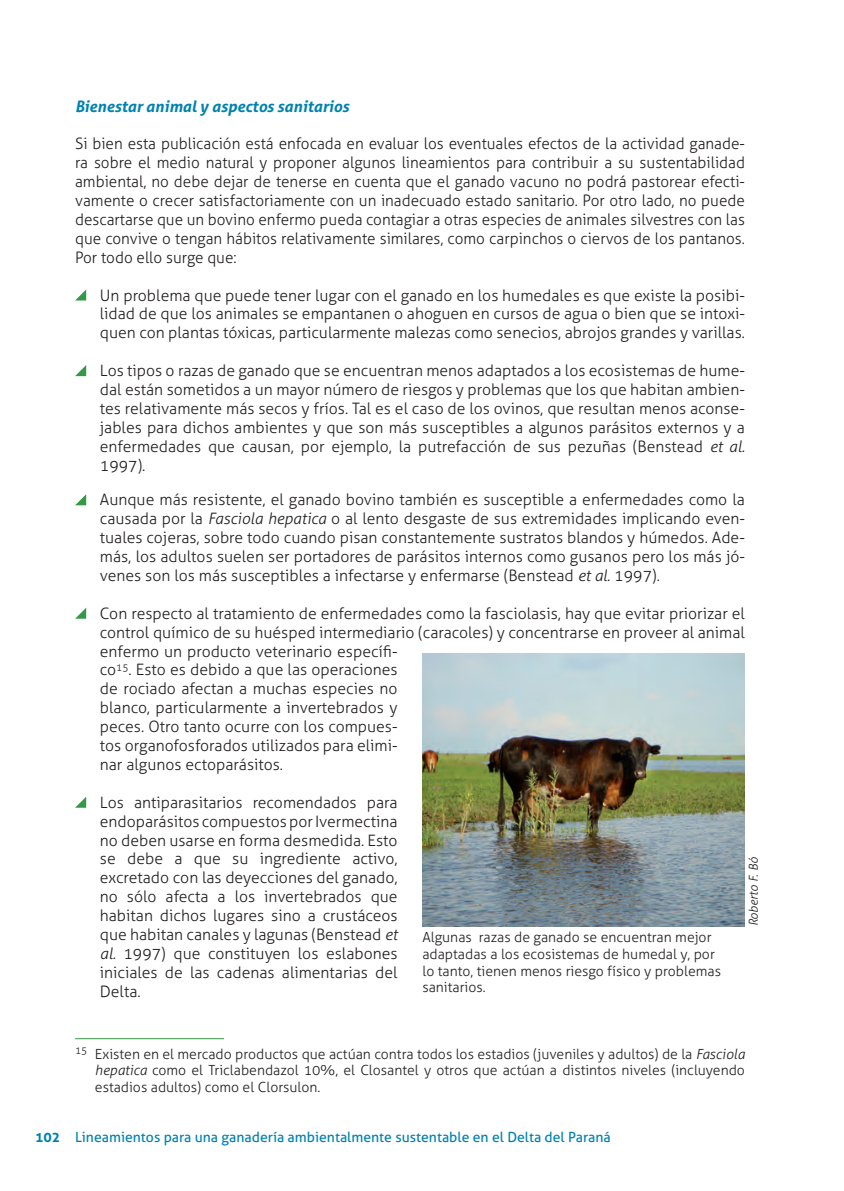
<style>
.page{position:relative;width:844px;height:1191px;background:#fff}
.page>*{position:absolute;margin:0;border:0;box-sizing:border-box;transform-origin:0 0}
.Párrafo_de_lista{font:300 15.75px/18.9px "Aller";color:#231f20;text-align:justify}
.t1{font:italic 700 15.75px "Aller";color:#0082b0}
.t2{font:300 14px/16.8px "Aller";color:#231f20;text-align:justify}
.t3{font:14px "Aller";color:#0082b0}
.t4{font:italic 300 12.25px "Aller";color:#231f20}
.s1{font-style:italic}
.s2{font-weight:700}
</style>
<div class="page">
<svg style="left:75px;top:289px;width:11px;height:11px"></svg>
<svg style="left:75px;top:365px;width:11px;height:11px"></svg>
<svg style="left:75px;top:494px;width:11px;height:11px"></svg>
<svg style="left:75px;top:608px;width:11px;height:11px"></svg>
<svg style="left:75px;top:797px;width:11px;height:11px"></svg>
<hr style="left:75px;top:1038px;width:149px;height:1px;background:#359847">
<img style="left:422px;top:653px;width:323px;height:273px">
<p class="t1" style="left:75px;top:96px;width:275px">Bienestar animal y aspectos sanitarios</p>
<p class="Párrafo_de_lista" style="left:75px;top:134px;width:671px">Si bien esta publicación está enfocada en evaluar los eventuales efectos de la actividad ganade&shy;ra sobre el medio natural y proponer algunos lineamientos para contribuir a su sustentabilidad ambiental, no debe dejar de tenerse en cuenta que el ganado vacuno no podrá pastorear efecti&shy;vamente o crecer satisfactoriamente con un inadecuado estado sanitario. Por otro lado, no puede descartarse que un bovino enfermo pueda contagiar a otras especies de animales silvestres con las que convive o tengan hábitos relativamente similares, como carpinchos o ciervos de los pantanos.<br>Por todo ello surge que:</p>
<p class="Párrafo_de_lista" style="left:100px;top:285px;width:646px">Un problema que puede tener lugar con el ganado en los humedales es que existe la posibi&shy;lidad de que los animales se empantanen o ahoguen en cursos de agua o bien que se intoxi&shy;quen con plantas tóxicas, particularmente malezas como senecios, abrojos grandes y varillas.</p>
<p class="Párrafo_de_lista" style="left:100px;top:361px;width:646px">Los tipos o razas de ganado que se encuentran menos adaptados a los ecosistemas de hume&shy;dal están sometidos a un mayor número de riesgos y problemas que los que habitan ambien&shy;tes relativamente más secos y fríos. Tal es el caso de los ovinos, que resultan menos aconse&shy;jables para dichos ambientes y que son más susceptibles a algunos parásitos externos y a enfermedades que causan, por ejemplo, la putrefacción de sus pezuñas (Benstead <span class="s1">et al.<br></span>1997).</p>
<p class="Párrafo_de_lista" style="left:100px;top:490px;width:646px">Aunque más resistente, el ganado bovino también es susceptible a enfermedades como la causada por la <span class="s1">Fasciola hepatica</span> o al lento desgaste de sus extremidades implicando even&shy;tuales cojeras, sobre todo cuando pisan constantemente sustratos blandos y húmedos. Ade&shy;más, los adultos suelen ser portadores de parásitos internos como gusanos pero los más jó&shy;venes son los más susceptibles a infectarse y enfermarse (Benstead <span class="s1">et al.</span> 1997).</p>
<p class="Párrafo_de_lista" style="left:100px;top:604px;width:646px;text-align:left">Con respecto al tratamiento de enfermedades como la fasciolasis, hay que evitar priorizar el control químico de su huésped intermediario (caracoles) y concentrarse en proveer al animal enfermo un producto veterinario específi-<br>co<sup>15</sup>. Esto es debido a que las operaciones<br>de rociado afectan a muchas especies no<br>blanco, particularmente a invertebrados y<br>peces. Otro tanto ocurre con los compues-<br>tos organofosforados utilizados para elimi-<br>nar algunos ectoparásitos.</p>
<p class="Párrafo_de_lista" style="left:100px;top:793px;width:299px">Los antiparasitarios recomendados para endoparásitos compuestos por Ivermectina no deben usarse en forma desmedida. Esto se debe a que su ingrediente activo, excretado con las deyecciones del ganado, no sólo afecta a los invertebrados que habitan dichos lugares sino a crustáceos que habitan canales y lagunas (Benstead <span class="s1">et al.</span> 1997) que constituyen los eslabones iniciales de las cadenas alimentarias del Delta.</p>
<p class="t4" style="left:746px;top:926px;width:70px;rotate:-90deg">Roberto F. Bó</p>
<p class="t2" style="left:422px;top:929px;width:300px;text-align:left">Algunas razas de ganado se encuentran mejor adaptadas a los ecosistemas de humedal y, por lo tanto, tienen menos riesgo físico y problemas sanitarios.</p>
<p class="t2" style="left:95px;top:1045px;width:651px;text-indent:-20px"><sup>15</sup> Existen en el mercado productos que actúan contra todos los estadios (juveniles y adultos) de la <span class="s1">Fasciola hepatica</span> como el Triclabendazol 10%, el Closantel y otros que actúan a distintos niveles (incluyendo estadios adultos) como el Clorsulon.</p>
<p class="t3" style="left:35px;top:1129px;width:577px"><span class="s2">102</span> Lineamientos para una ganadería ambientalmente sustentable en el Delta del Paraná</p>
</div>
